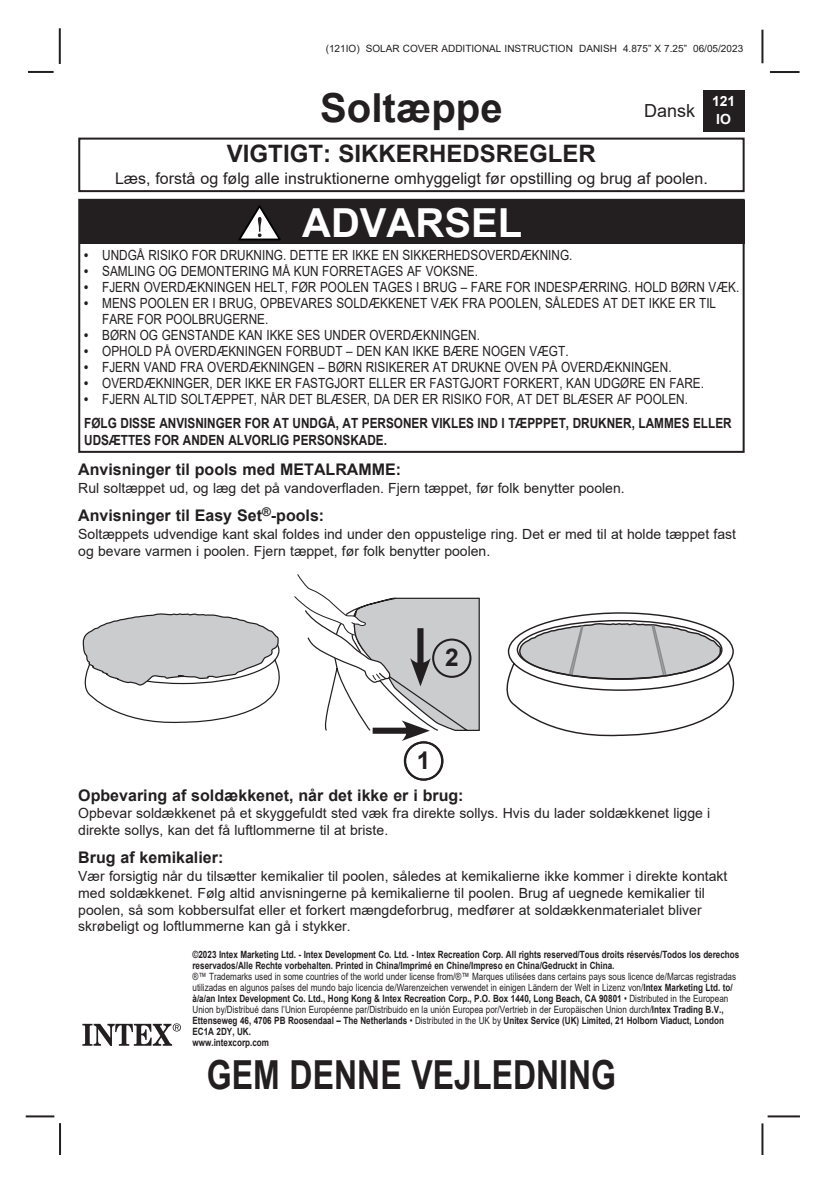
<style>
.page{position:relative;width:836px;height:1191px;background:#fff}
.page>*{position:absolute;margin:0;border:0;box-sizing:border-box;transform-origin:0 0}
.t1{font:700 40px "Arial";color:#231f20;scale:.8 1}
.t2{font:700 40px "Arial";color:#231f20}
.t3{font:700 40px "Arial";color:#fff}
.t4{font:700 24.4px "Arial";color:#231f20}
.t5{font:700 24px "Arial";color:#231f20}
.t6{font:18px "Arial";color:#231f20}
.t7{font:700 16px "Arial";color:#231f20}
.t8{font:16px "Arial";color:#231f20}
.t9{font:14px/16.8px "Arial";color:#231f20}
.t10{font:14px/16px "Arial";color:#231f20;scale:.84 1}
.t11{font:700 14px/24px "Arial";color:#231f20;scale:.84 1}
.t12{font:700 14px/18px "Arial";color:#fff;text-align:center}
.t13{font:10px/11px "Arial";color:#231f20;scale:.81 1}
.t14{font:700 10px/11px "Arial";color:#231f20;scale:.81 1}
.t15{font:10px "Arial";color:#231f20}
.s1{font-weight:700}
.s2{font-weight:400}
</style>
<div class="page">
<hr style="left:767px;top:1115px;width:32px;height:2px;background:#231f20">
<hr style="left:769px;top:71px;width:30px;height:2px;background:#231f20">
<hr style="left:761px;top:30px;width:2px;height:33px;background:#231f20">
<hr style="left:761px;top:1123px;width:2px;height:32px;background:#231f20">
<hr style="left:28px;top:71px;width:26px;height:2px;background:#231f20">
<hr style="left:59px;top:28px;width:2px;height:36px;background:#231f20">
<hr style="left:59px;top:1123px;width:2px;height:32px;background:#231f20">
<hr style="left:26px;top:1115px;width:28px;height:2px;background:#231f20">
<div style="left:702px;top:90px;width:42px;height:41px;background:#231f20"></div>
<svg style="left:82px;top:1023px;width:99px;height:23px"></svg>
<div style="left:78px;top:199px;width:666px;height:254px;border:2px solid #231f20"></div>
<div style="left:79px;top:200px;width:665px;height:43px;background:#231f20"></div>
<svg style="left:238px;top:205px;width:43px;height:35px"></svg>
<div style="left:78px;top:138px;width:666px;height:54px;border:2px solid #231f20"></div>
<svg style="left:506px;top:612px;width:229px;height:125px"></svg>
<div style="left:404px;top:741px;width:39px;height:39px;border:2px solid #231f20;border-radius:50%"></div>
<svg style="left:294px;top:574px;width:186px;height:167px"></svg>
<div style="left:403px;top:741px;width:40px;height:39px;border:2px solid #231f20;border-radius:50%"></div>
<div style="left:432px;top:638px;width:39px;height:40px;border:2px solid #231f20;border-radius:50%"></div>
<svg style="left:82px;top:613px;width:198px;height:110px"></svg>
<p class="t15" style="left:325px;top:42px;width:419px">(121IO) SOLAR COVER ADDITIONAL INSTRUCTION DANISH 4.875” X 7.25” 06/05/2023</p>
<h1 class="t2" style="left:320px;top:80px;width:184px">Soltæppe</h1>
<p class="t6" style="left:644px;top:98px;width:53px">Dansk</p>
<p class="t12" style="left:711px;top:92px;width:25px">121<br>IO</p>
<h3 class="t5" style="left:227px;top:137px;width:370px">VIGTIGT: SIKKERHEDSREGLER</h3>
<p class="t8" style="left:115px;top:167px;width:594px">Læs, forstå og følg alle instruktionerne omhyggeligt før opstilling og brug af poolen.</p>
<h1 class="t3" style="left:302px;top:195px;width:222px">ADVARSEL</h1>
<p class="t10" style="left:84px;top:247px;width:582px"><span class="s1">•</span> UNDGÅ RISIKO FOR DRUKNING. DETTE ER IKKE EN SIKKERHEDSOVERDÆKNING.</p>
<p class="t10" style="left:84px;top:263px;width:470px"><span class="s1">•</span> SAMLING OG DEMONTERING MÅ KUN FORRETAGES AF VOKSNE.</p>
<p class="t10" style="left:84px;top:279px;width:781px"><span class="s1">•</span> FJERN OVERDÆKNINGEN HELT, FØR POOLEN TAGES I BRUG – FARE FOR INDESPÆRRING. HOLD BØRN VÆK.</p>
<p class="t10" style="left:102px;top:295px;width:732px;text-indent:-18px"><span class="s1">•</span> MENS POOLEN ER I BRUG, OPBEVARES SOLDÆKKENET VÆK FRA POOLEN, SÅLEDES AT DET IKKE ER TIL<br>FARE FOR POOLBRUGERNE.</p>
<p class="t10" style="left:84px;top:327px;width:472px"><span class="s1">•</span> BØRN OG GENSTANDE KAN IKKE SES UNDER OVERDÆKNINGEN.</p>
<p class="t10" style="left:84px;top:343px;width:578px"><span class="s1">•</span> OPHOLD PÅ OVERDÆKNINGEN FORBUDT – DEN KAN IKKE BÆRE NOGEN VÆGT.</p>
<p class="t10" style="left:84px;top:359px;width:700px"><span class="s1">•</span> FJERN VAND FRA OVERDÆKNINGEN – BØRN RISIKERER AT DRUKNE OVEN PÅ OVERDÆKNINGEN.</p>
<p class="t10" style="left:84px;top:375px;width:739px"><span class="s1">•</span> OVERDÆKNINGER, DER IKKE ER FASTGJORT ELLER ER FASTGJORT FORKERT, KAN UDGØRE EN FARE.</p>
<p class="t11" style="left:84px;top:387px;width:772px">• <span class="s2">FJERN ALTID SOLTÆPPET, NÅR DET BLÆSER, DA DER ER RISIKO FOR, AT DET BLÆSER AF POOLEN.<br></span>FØLG DISSE ANVISNINGER FOR AT UNDGÅ, AT PERSONER VIKLES IND I TÆPPPET, DRUKNER, LAMMES ELLER</p>
<p class="t11" style="left:84px;top:428px;width:362px">UDSÆTTES FOR ANDEN ALVORLIG PERSONSKADE.</p>
<p class="t7" style="left:78px;top:458px;width:324px">Anvisninger til pools med METALRAMME:</p>
<p class="t9" style="left:78px;top:479px;width:547px">Rul soltæppet ud, og læg det på vandoverfladen. Fjern tæppet, før folk benytter poolen.</p>
<p class="t7" style="left:78px;top:504px;width:247px">Anvisninger til Easy Set<sup>®</sup>-pools:</p>
<p class="t9" style="left:78px;top:525px;width:659px">Soltæppets udvendige kant skal foldes ind under den oppustelige ring. Det er med til at holde tæppet fast og bevare varmen i poolen. Fjern tæppet, før folk benytter poolen.</p>
<h2 class="t4" style="left:445px;top:640px;width:15px">2</h2>
<h2 class="t4" style="left:416px;top:743px;width:15px">1</h2>
<p class="t7" style="left:78px;top:783px;width:387px">Opbevaring af soldækkenet, når det ikke er i brug:</p>
<p class="t9" style="left:78px;top:804px;width:633px">Opbevar soldækkenet på et skyggefuldt sted væk fra direkte sollys. Hvis du lader soldækkenet ligge i direkte sollys, kan det få luftlommerne til at briste.</p>
<p class="t7" style="left:78px;top:846px;width:146px">Brug af kemikalier:</p>
<p class="t9" style="left:78px;top:867px;width:650px">Vær forsigtig når du tilsætter kemikalier til poolen, således at kemikalierne ikke kommer i direkte kontakt med soldækkenet. Følg altid anvisningerne på kemikalierne til poolen. Brug af uegnede kemikalier til poolen, så som kobbersulfat eller et forkert mængdeforbrug, medfører at soldækkenmaterialet bliver skrøbeligt og loftlummerne kan gå i stykker.</p>
<p class="t14" style="left:192px;top:949px;width:676px">©2023 Intex Marketing Ltd. - Intex Development Co. Ltd. - Intex Recreation Corp. All rights reserved/Tous droits réservés/Todos los derechos reservados/Alle Rechte vorbehalten. Printed in China/Imprimé en Chine/Impreso en China/Gedruckt in China.</p>
<p class="t13" style="left:192px;top:971px;width:672px">®™ Trademarks used in some countries of the world under license from/®™ Marques utilisées dans certains pays sous licence de/Marcas registradas utilizadas en algunos países del mundo bajo licencia de/Warenzeichen verwendet in einigen Ländern der Welt in Lizenz von/<span class="s1">Intex Marketing Ltd. to/ à/a/an Intex Development Co. Ltd., Hong Kong &amp; Intex Recreation Corp., P.O. Box 1440, Long Beach, CA 90801</span> • Distributed in the European Union by/Distribué dans l’Union Européenne par/Distribuido en la unión Europea por/Vertrieb in der Europäischen Union durch/<span class="s1">Intex Trading B.V., Ettenseweg 46, 4706 PB Roosendaal – The Netherlands</span> • Distributed in the UK by <span class="s1">Unitex Service (UK) Limited, 21 Holborn Viaduct, London EC1A 2DY, UK.<br>www.intexcorp.com</span></p>
<h1 class="t1" style="left:207px;top:1046px;width:513px">GEM DENNE VEJLEDNING</h1>
</div>
